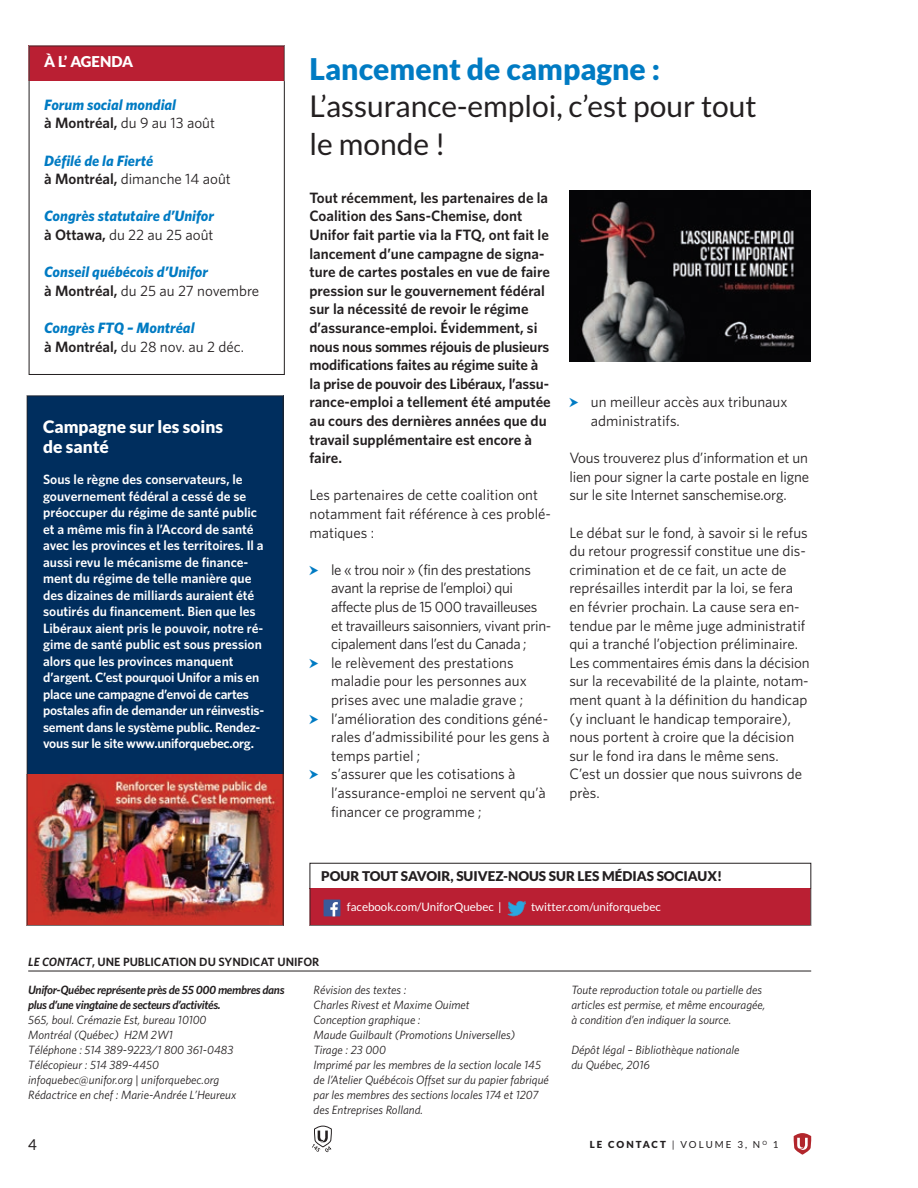
<style>
.page{position:relative;width:918px;height:1188px;background:#fff}
.page>*{position:absolute;margin:0;border:0;box-sizing:border-box;transform-origin:0 0}
.t1{font:30px/37.5px "Lato";color:#231f20}
.t2{font:900 17.25px/20.2px "Lato";color:#fff}
.t3{font:15px/18.6px "Whitney";color:#231f20}
.t4{font:600 15px/18.6px "Whitney";color:#231f20}
.t5{font:italic 700 15px/18.6px "Whitney";color:#007bc3}
.t6{font:15px "Whitney";letter-spacing:-.025em;color:#231f20}
.t7{font:900 15px "Lato";color:#fff}
.t8{font:15px "Lato";color:#231f20}
.t9{font:600 13.5px/16.5px "Whitney";color:#fff}
.t10{font:900 13.5px "Lato";color:#231f20}
.t11{font:italic 12px/15px "Whitney";color:#231f20}
.t12{font:600 12px "Whitney";color:#231f20}
.t13{font:11.55px "Lato";color:#fff}
.t14{font:9.75px "Lato";letter-spacing:.205em;color:#231f20}
.s1{font-weight:600;font-style:normal;color:#231f20}
.s2{font-weight:400;font-style:normal;color:#231f20}
.s3{font-weight:900;color:#007bc3}
.s4{font-family:"Pointers";color:#007bc3}
.s5{font-style:italic}
.s6{font-weight:600}
.s7{font-weight:900}
</style>
<div class="page">
<svg style="left:794px;top:1133px;width:17px;height:22px"></svg>
<hr style="left:28px;top:971px;width:783px;height:1px;background:#231f20">
<div style="left:310px;top:863px;width:501px;height:63px;border:1px solid #231f20"></div>
<div style="left:310px;top:889px;width:501px;height:37px;background:#ba1f33"></div>
<svg style="left:29px;top:45px;width:256px;height:36px;background:#b62134"></svg>
<img style="left:570px;top:190px;width:241px;height:172px">
<img style="left:27px;top:774px;width:257px;height:152px">
<div style="left:27px;top:395px;width:257px;height:379px;background:#002e5e"></div>
<svg style="left:312px;top:1125px;width:20px;height:27px"></svg>
<p class="t7" style="left:44px;top:56px;width:90px">À L’ AGENDA</p>
<p class="t5" style="left:44px;top:96px;width:172px">Forum social mondial<br><span class="s1">à Montréal,</span> <span class="s2">du 9 au 13 août</span></p>
<p class="t5" style="left:44px;top:152px;width:188px">Défilé de la Fierté<br><span class="s1">à Montréal,</span> <span class="s2">dimanche 14 août</span></p>
<p class="t5" style="left:44px;top:208px;width:171px">Congrès statutaire d’Unifor <span class="s1">à Ottawa,</span> <span class="s2">du 22 au 25 août</span></p>
<p class="t5" style="left:44px;top:264px;width:217px">Conseil québécois d’Unifor<br><span class="s1">à Montréal,</span> <span class="s2">du 25 au 27 novembre</span></p>
<p class="t5" style="left:44px;top:320px;width:201px">Congrès FTQ – Montréal<br><span class="s1">à Montréal,</span> <span class="s2">du 28 nov. au 2 déc.</span></p>
<p class="t2" style="left:43px;top:418px;width:181px">Campagne sur les soins de santé</p>
<p class="t9" style="left:43px;top:473px;width:223px">Sous le règne des conservateurs, le gouvernement fédéral a cessé de se préoccuper du régime de santé public et a même mis fin à l’Accord de santé avec les provinces et les territoires. Il a aussi revu le mécanisme de finance&shy;ment du régime de telle manière que des dizaines de milliards auraient été soutirés du financement. Bien que les Libéraux aient pris le pouvoir, notre ré&shy;gime de santé public est sous pression alors que les provinces manquent d’argent. C’est pourquoi Unifor a mis en place une campagne d’envoi de cartes postales afin de demander un réinvestis&shy;sement dans le système public. Rendez&shy;vous sur le site www.uniforquebec.org.</p>
<p class="t1" style="left:310px;top:53px;width:449px"><span class="s3">Lancement de campagne :<br></span>L’assurance-emploi, c’est pour tout le monde !</p>
<p class="t4" style="left:310px;top:189px;width:243px">Tout récemment, les partenaires de la Coalition des Sans-Chemise, dont Unifor fait partie via la FTQ, ont fait le lancement d’une campagne de signa&shy;ture de cartes postales en vue de faire pression sur le gouvernement fédéral sur la nécessité de revoir le régime d’assurance-emploi. Évidemment, si nous nous sommes réjouis de plusieurs modifications faites au régime suite à la prise de pouvoir des Libéraux, l’assu&shy;rance-emploi a tellement été amputée au cours des dernières années que du travail supplémentaire est encore à faire.</p>
<p class="t3" style="left:310px;top:487px;width:243px">Les partenaires de cette coalition ont notamment fait référence à ces problé&shy;matiques :</p>
<p class="t6" style="left:310px;top:564px;width:223px"><span class="s4">b</span> le « trou noir » (fin des prestations</p>
<p class="t6" style="left:331px;top:583px;width:183px">avant la reprise de l’emploi) qui</p>
<p class="t6" style="left:331px;top:601px;width:208px">affecte plus de 15 000 travailleuses</p>
<p class="t6" style="left:331px;top:620px;width:222px">et travailleurs saisonniers, vivant prin-</p>
<p class="t6" style="left:331px;top:638px;width:197px">cipalement dans l’est du Canada ;</p>
<p class="t3" style="left:310px;top:654px;width:206px"><span class="s4">b</span> le relèvement des prestations</p>
<p class="t3" style="left:331px;top:673px;width:197px">maladie pour les personnes aux</p>
<p class="t3" style="left:331px;top:692px;width:194px">prises avec une maladie grave ;</p>
<p class="t3" style="left:310px;top:710px;width:240px"><span class="s4">b</span> l’amélioration des conditions géné-</p>
<p class="t3" style="left:331px;top:729px;width:220px">rales d’admissibilité pour les gens à</p>
<p class="t3" style="left:331px;top:747px;width:91px">temps partiel ;</p>
<p class="t3" style="left:310px;top:766px;width:208px"><span class="s4">b</span> s’assurer que les cotisations à</p>
<p class="t3" style="left:331px;top:785px;width:216px">l’assurance-emploi ne servent qu’à</p>
<p class="t3" style="left:331px;top:803px;width:152px">financer ce programme ;</p>
<p class="t3" style="left:591px;top:394px;width:198px;text-indent:-22px"><span class="s4">b</span> un meilleur accès aux tribunaux administratifs.</p>
<p class="t3" style="left:569px;top:450px;width:241px;text-align:justify">Vous trouverez plus d’information et un lien pour signer la carte postale en ligne sur le site Internet sanschemise.org.</p>
<p class="t3" style="left:569px;top:524px;width:242px">Le débat sur le fond, à savoir si le refus du retour progressif constitue une dis&shy;crimination et de ce fait, un acte de représailles interdit par la loi, se fera en février prochain. La cause sera en&shy;tendue par le même juge administratif qui a tranché l’objection préliminaire.<br>Les commentaires émis dans la décision sur la recevabilité de la plainte, notam&shy;ment quant à la définition du handicap (y incluant le handicap temporaire), nous portent à croire que la décision sur le fond ira dans le même sens.<br>C’est un dossier que nous suivrons de près.</p>
<p class="t10" style="left:321px;top:871px;width:402px">POUR TOUT SAVOIR, SUIVEZ-NOUS SUR LES MÉDIAS SOCIAUX!</p>
<p class="t13" style="left:347px;top:903px;width:156px">facebook.com/UniforQuebec |</p>
<p class="t13" style="left:531px;top:903px;width:131px">twitter.com/uniforquebec</p>
<p class="t12" style="left:28px;top:957px;width:293px"><span class="s5">LE CONTACT</span>, UNE PUBLICATION DU SYNDICAT UNIFOR</p>
<p class="t11" style="left:28px;top:983px;width:258px"><span class="s6">Unifor-Québec représente près de 55 000 membres dans plus d’une vingtaine de secteurs d’activités.<br></span>565, boul. Crémazie Est, bureau 10100<br>Montréal (Québec) H2M 2W1<br>Téléphone : 514 389-9223/1 800 361-0483<br>Télécopieur : 514 389-4450<br>infoquebec@unifor.org | uniforquebec.org<br>Rédactrice en chef : Marie-Andrée L’Heureux</p>
<p class="t11" style="left:314px;top:983px;width:237px">Révision des textes :<br>Charles Rivest et Maxime Ouimet<br>Conception graphique :<br>Maude Guilbault (Promotions Universelles)<br>Tirage : 23 000<br>Imprimé par les membres de la section locale 145 de l’Atelier Québécois Offset sur du papier fabriqué par les membres des sections locales 174 et 1207 des Entreprises Rolland.</p>
<p class="t11" style="left:571px;top:983px;width:196px">Toute reproduction totale ou partielle des articles est permise, et même encouragée, à condition d’en indiquer la source.</p>
<p class="t11" style="left:571px;top:1043px;width:170px">Dépôt légal – Bibliothèque nationale du Québec, 2016</p>
<p class="t8" style="left:28px;top:1139px;width:10px">4</p>
<p class="t14" style="left:590px;top:1141px;width:190px"><span class="s7">LE CONTACT</span> | VOLUME 3, N <sup>O</sup> 1</p>
</div>
